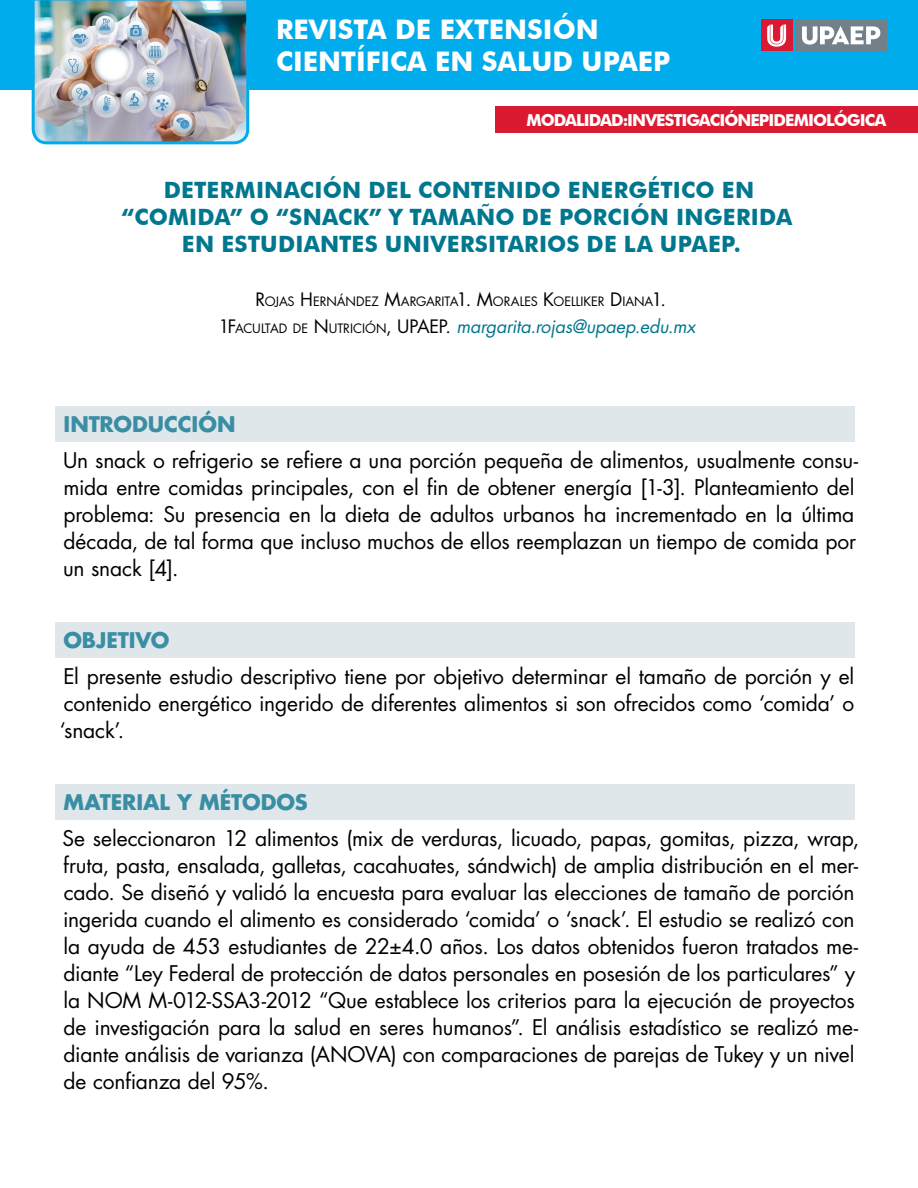
<style>
.page{position:relative;width:918px;height:1188px;background:#fff}
.page>*{position:absolute;margin:0;border:0;box-sizing:border-box;transform-origin:0 0}
.t1{font:700 27px/32.4px "Futura BT";color:#fff}
.título{font:700 22.5px/27px "Futura BT";letter-spacing:.01em;color:#00778e;text-align:center}
.cuerpo{font:21px/27px "Futura Std";letter-spacing:-.01em;color:#000}
.apartado{font:700 21px "Futura Std";letter-spacing:-.005em;color:#3a8ea3}
.autores{font:italic 18px "Futura Std";letter-spacing:-.01em;color:#00778e}
.t2{font:700 16.5px "Futura BT";color:#fff}
.autores-2{font:12.6px "Futura Std";letter-spacing:-.005em;color:#000}
.s1{font-size:18px}
.s2{font-style:normal;color:#000}
.s3{font-style:normal;font-size:12.6px;color:#000}
</style>
<div class="page">
<div style="left:0;top:0;width:918px;height:90px;background:#00aceb"></div>
<img style="left:31px;top:0;width:219px;height:145px">
<div style="left:796px;top:20px;width:91px;height:31px;background:#72808a"></div>
<svg style="left:802px;top:26px;width:78px;height:19px"></svg>
<div style="left:761px;top:20px;width:31px;height:31px;background:#da1a32"></div>
<svg style="left:767px;top:25px;width:19px;height:22px"></svg>
<div style="left:495px;top:106px;width:423px;height:27px;background:#da1a32"></div>
<div style="left:56px;top:406px;width:799px;height:36px;background:#e0e7eb"></div>
<div style="left:56px;top:622px;width:799px;height:36px;background:#e0e7eb"></div>
<div style="left:56px;top:784px;width:799px;height:36px;background:#e0e7eb"></div>
<p class="t1" style="left:276px;top:13px;width:396px">REVISTA DE EXTENSIÓN<br>CIENTÍFICA EN SALUD UPAEP</p>
<p class="t2" style="left:526px;top:110px;width:12px">MODALIDAD</p>
<p class="t2" style="left:623px;top:110px;width:15px">: INVESTIGACIÓN</p>
<p class="t2" style="left:750px;top:110px;width:11px">EPIDEMIOLÓGICA</p>
<p class="título" style="left:122px;top:176px;width:672px">DETERMINACIÓN DEL CONTENIDO ENERGÉTICO EN “COMIDA” O “SNACK” Y TAMAÑO DE PORCIÓN INGERIDA<br>EN ESTUDIANTES UNIVERSITARIOS DE LA UPAEP.</p>
<p class="autores-2" style="left:256px;top:293px;width:412px"><span class="s1">R</span>OJAS <span class="s1">H</span>ERNÁNDEZ <span class="s1">M</span>ARGARITA<span class="s1">1. M</span>ORALES <span class="s1">K</span>OELLIKER <span class="s1">D</span> IANA<span class="s1">1.</span></p>
<p class="autores" style="left:218px;top:315px;width:479px"><span class="s2">1F</span><span class="s3">ACULTAD DE</span> <span class="s2">N</span> <span class="s3">UTRICIÓN</span><span class="s2">, U PAEP.</span> margarita.rojas@upaep.edu.mx</p>
<p class="apartado" style="left:64px;top:410px;width:173px">INTRODUCCIÓN</p>
<p class="cuerpo" style="left:63px;top:447px;width:797px">Un snack o refrigerio se refiere a una porción pequeña de alimentos, usualmente consu&shy;mida entre comidas principales, con el fin de obtener energía [1-3]. Planteamiento del problema: Su presencia en la dieta de adultos urbanos ha incrementado en la última década, de tal forma que incluso muchos de ellos reemplazan un tiempo de comida por un snack [4].</p>
<p class="apartado" style="left:63px;top:626px;width:108px">OBJETIVO</p>
<p class="cuerpo" style="left:60px;top:663px;width:796px;text-align:justify">El presente estudio descriptivo tiene por objetivo determinar el tamaño de porción y el contenido energético ingerido de diferentes alimentos si son ofrecidos como ‘comida’ o ‘snack’.</p>
<p class="apartado" style="left:63px;top:788px;width:246px">MATERIAL Y MÉTODOS</p>
<p class="cuerpo" style="left:63px;top:825px;width:798px">Se seleccionaron 12 alimentos (mix de verduras, licuado, papas, gomitas, pizza, wrap, fruta, pasta, ensalada, galletas, cacahuates, sándwich) de amplia distribución en el mer&shy;cado. Se diseñó y validó la encuesta para evaluar las elecciones de tamaño de porción ingerida cuando el alimento es considerado ‘comida’ o ‘snack’. El estudio se realizó con la ayuda de 453 estudiantes de 22±4.0 años. Los datos obtenidos fueron tratados me&shy;diante “Ley Federal de protección de datos personales en posesión de los particulares” y la NOM M-012-SSA3-2012 “Que establece los criterios para la ejecución de proyectos de investigación para la salud en seres humanos”. El análisis estadístico se realizó me&shy;diante análisis de varianza (ANOVA) con comparaciones de parejas de Tukey y un nivel de confianza del 95%.</p>
</div>
